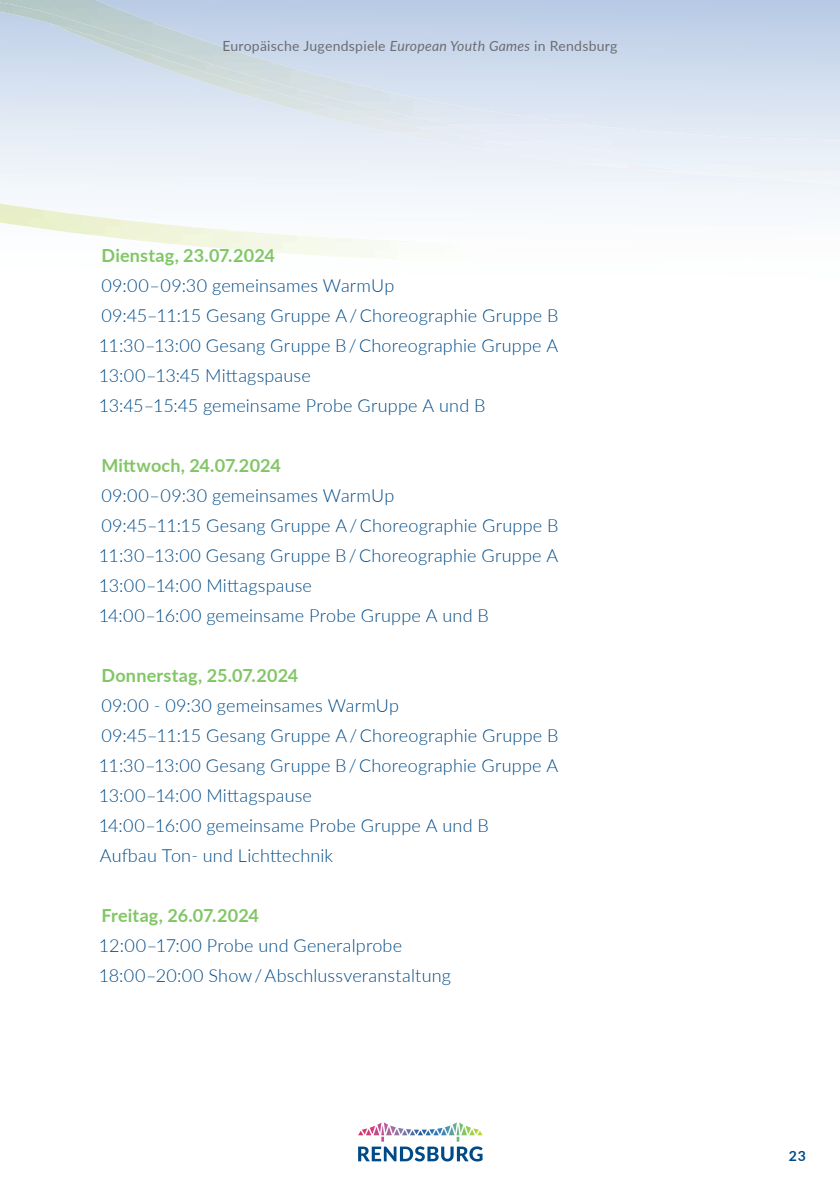
<style>
.page{position:relative;width:840px;height:1191px;background:#fff}
.page>*{position:absolute;margin:0;border:0;box-sizing:border-box;transform-origin:0 0}
.t1{font:300 18px/30px "Lato";letter-spacing:.01em;color:#004b87}
.t2{font:700 18px "Lato";letter-spacing:.01em;color:#81c665}
.t3{font:14px "Lato";letter-spacing:.02em;color:#6c6d70}
.t4{font:700 14px "Lato";color:#004b87}
.s1{font-style:italic}
</style>
<div class="page">
<div style="left:0;top:186px;width:839px;height:15px;background:#f3f6fa"></div>
<svg style="left:358px;top:1122px;width:124px;height:39px"></svg>
<p class="t3" style="left:222px;top:36px;width:396px">Europäische Jugendspiele <span class="s1">European Youth Games</span> in Rendsburg</p>
<p class="t2" style="left:101px;top:242px;width:175px">Dienstag, 23.07.2024</p>
<p class="t1" style="left:99px;top:270px;width:461px">09:00–09:30 gemeinsames WarmUp<br>09:45–11:15 Gesang Gruppe A / Choreographie Gruppe B 11:30–13:00 Gesang Gruppe B / Choreographie Gruppe A 13:00–13:45 Mittagspause<br>13:45–15:45 gemeinsame Probe Gruppe A und B</p>
<p class="t2" style="left:101px;top:452px;width:181px">Mittwoch, 24.07.2024</p>
<p class="t1" style="left:99px;top:480px;width:461px">09:00–09:30 gemeinsames WarmUp<br>09:45–11:15 Gesang Gruppe A / Choreographie Gruppe B 11:30–13:00 Gesang Gruppe B / Choreographie Gruppe A 13:00–14:00 Mittagspause<br>14:00–16:00 gemeinsame Probe Gruppe A und B</p>
<p class="t2" style="left:101px;top:662px;width:198px">Donnerstag, 25.07.2024</p>
<p class="t1" style="left:99px;top:690px;width:461px">09:00 - 09:30 gemeinsames WarmUp<br>09:45–11:15 Gesang Gruppe A / Choreographie Gruppe B 11:30–13:00 Gesang Gruppe B / Choreographie Gruppe A 13:00–14:00 Mittagspause<br>14:00–16:00 gemeinsame Probe Gruppe A und B<br>Aufbau Ton- und Lichttechnik</p>
<p class="t2" style="left:101px;top:902px;width:159px">Freitag, 26.07.2024</p>
<p class="t1" style="left:99px;top:930px;width:353px">12:00–17:00 Probe und Generalprobe<br>18:00–20:00 Show / Abschlussveranstaltung</p>
<p class="t4" style="left:788px;top:1145px;width:19px">23</p>
</div>
